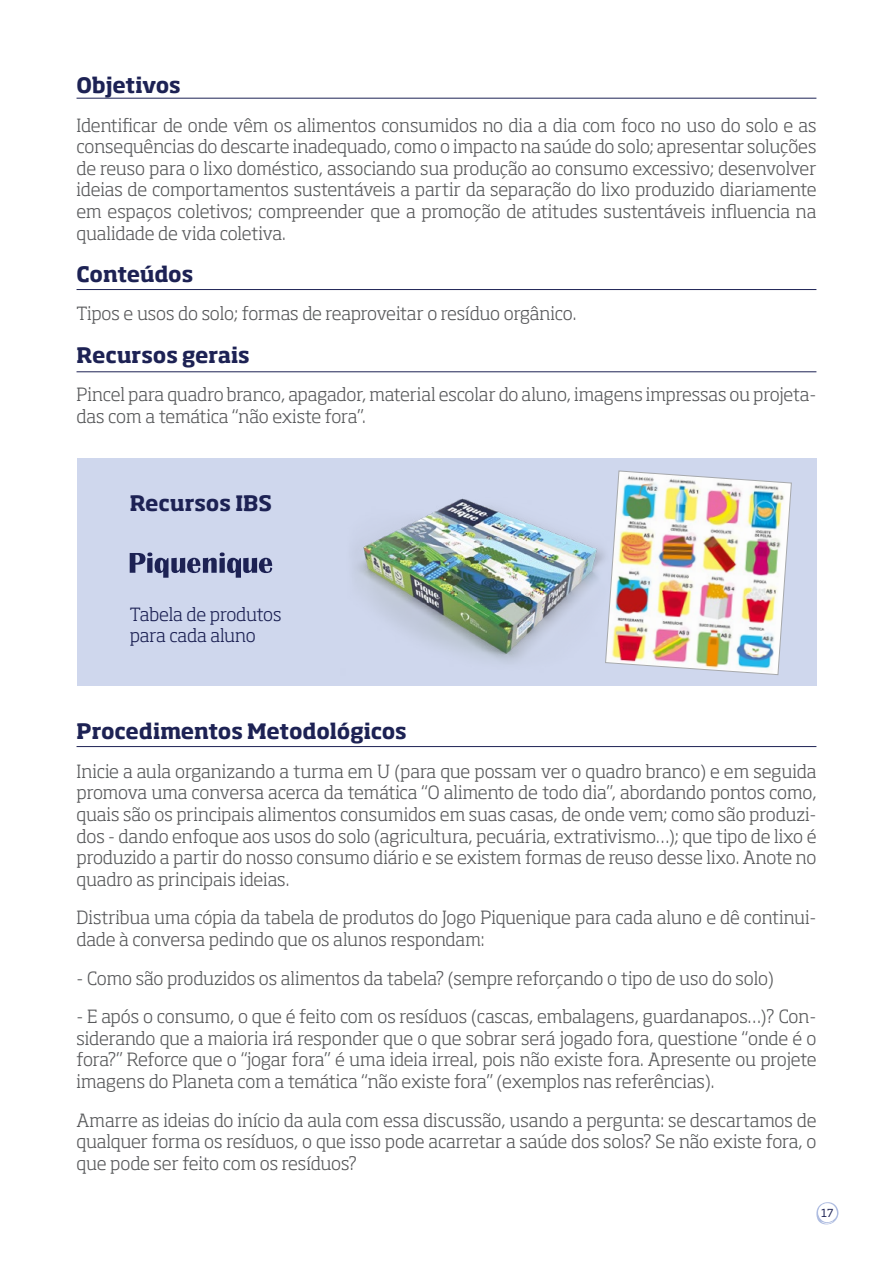
<style>
.page{position:relative;width:893px;height:1263px;background:#fff}
.page>*{position:absolute;margin:0;border:0;box-sizing:border-box;transform-origin:0 0}
.t1{font:700 21px "Soho Std";letter-spacing:-.005em;color:#1d2254}
.t2{font:300 18px/21.6px "Soho Std";letter-spacing:-.01em;color:#58595b;text-align:justify}
.t3{font:300 18px/21.6px "Soho Std";letter-spacing:-.01em;color:#1d2254}
.t4{font:10.95px "Soho Std";color:#1d2254}
</style>
<div class="page">
<svg style="left:816px;top:1202px;width:23px;height:23px"></svg>
<hr style="left:77px;top:98px;width:739px;height:1px;background:#1d2254">
<hr style="left:77px;top:289px;width:739px;height:1px;background:#1d2254">
<hr style="left:77px;top:371px;width:739px;height:1px;background:#1d2254">
<hr style="left:77px;top:746px;width:739px;height:1px;background:#1d2254">
<div style="left:77px;top:458px;width:739px;height:227px;background:#cfd7ed"></div>
<svg style="left:130px;top:552px;width:142px;height:26px"></svg>
<img style="left:354px;top:498px;width:251px;height:165px">
<img style="left:605px;top:470px;width:187px;height:205px">
<p class="t1" style="left:77px;top:72px;width:106px">Objetivos</p>
<p class="t2" style="left:77px;top:114px;width:741px">Identificar de onde vêm os alimentos consumidos no dia a dia com foco no uso do solo e as consequências do descarte inadequado, como o impacto na saúde do solo; apresentar soluções de reuso para o lixo doméstico, associando sua produção ao consumo excessivo; desenvolver ideias de comportamentos sustentáveis a partir da separação do lixo produzido diariamente em espaços coletivos; compreender que a promoção de atitudes sustentáveis influencia na qualidade de vida coletiva.</p>
<p class="t1" style="left:77px;top:260px;width:118px">Conteúdos</p>
<p class="t2" style="left:77px;top:303px;width:501px">Tipos e usos do solo; formas de reaproveitar o resíduo orgânico.</p>
<p class="t1" style="left:77px;top:341px;width:175px">Recursos gerais</p>
<p class="t2" style="left:77px;top:383px;width:741px">Pincel para quadro branco, apagador, material escolar do aluno, imagens impressas ou projeta&shy;das com a temática “não existe fora”.</p>
<p class="t1" style="left:130px;top:490px;width:144px">Recursos IBS</p>
<p class="t3" style="left:130px;top:603px;width:153px">Tabela de produtos para cada aluno</p>
<p class="t1" style="left:77px;top:718px;width:332px">Procedimentos Metodológicos</p>
<p class="t2" style="left:77px;top:760px;width:741px">Inicie a aula organizando a turma em U (para que possam ver o quadro branco) e em seguida promova uma conversa acerca da temática “O alimento de todo dia”, abordando pontos como, quais são os principais alimentos consumidos em suas casas, de onde vem; como são produzi&shy;dos - dando enfoque aos usos do solo (agricultura, pecuária, extrativismo…); que tipo de lixo é produzido a partir do nosso consumo diário e se existem formas de reuso desse lixo. Anote no quadro as principais ideias.</p>
<p class="t2" style="left:77px;top:907px;width:741px">Distribua uma cópia da tabela de produtos do Jogo Piquenique para cada aluno e dê continui&shy;dade à conversa pedindo que os alunos respondam:</p>
<p class="t2" style="left:77px;top:967px;width:699px">- Como são produzidos os alimentos da tabela? (sempre reforçando o tipo de uso do solo)</p>
<p class="t2" style="left:77px;top:1005px;width:741px">- E após o consumo, o que é feito com os resíduos (cascas, embalagens, guardanapos…)? Con&shy;siderando que a maioria irá responder que o que sobrar será jogado fora, questione “onde é o fora?” Reforce que o “jogar fora” é uma ideia irreal, pois não existe fora. Apresente ou projete imagens do Planeta com a temática “não existe fora” (exemplos nas referências).</p>
<p class="t2" style="left:77px;top:1109px;width:741px">Amarre as ideias do início da aula com essa discussão, usando a pergunta: se descartamos de qualquer forma os resíduos, o que isso pode acarretar a saúde dos solos? Se não existe fora, o que pode ser feito com os resíduos?</p>
<p class="t4" style="left:821px;top:1206px;width:14px">17</p>
</div>
